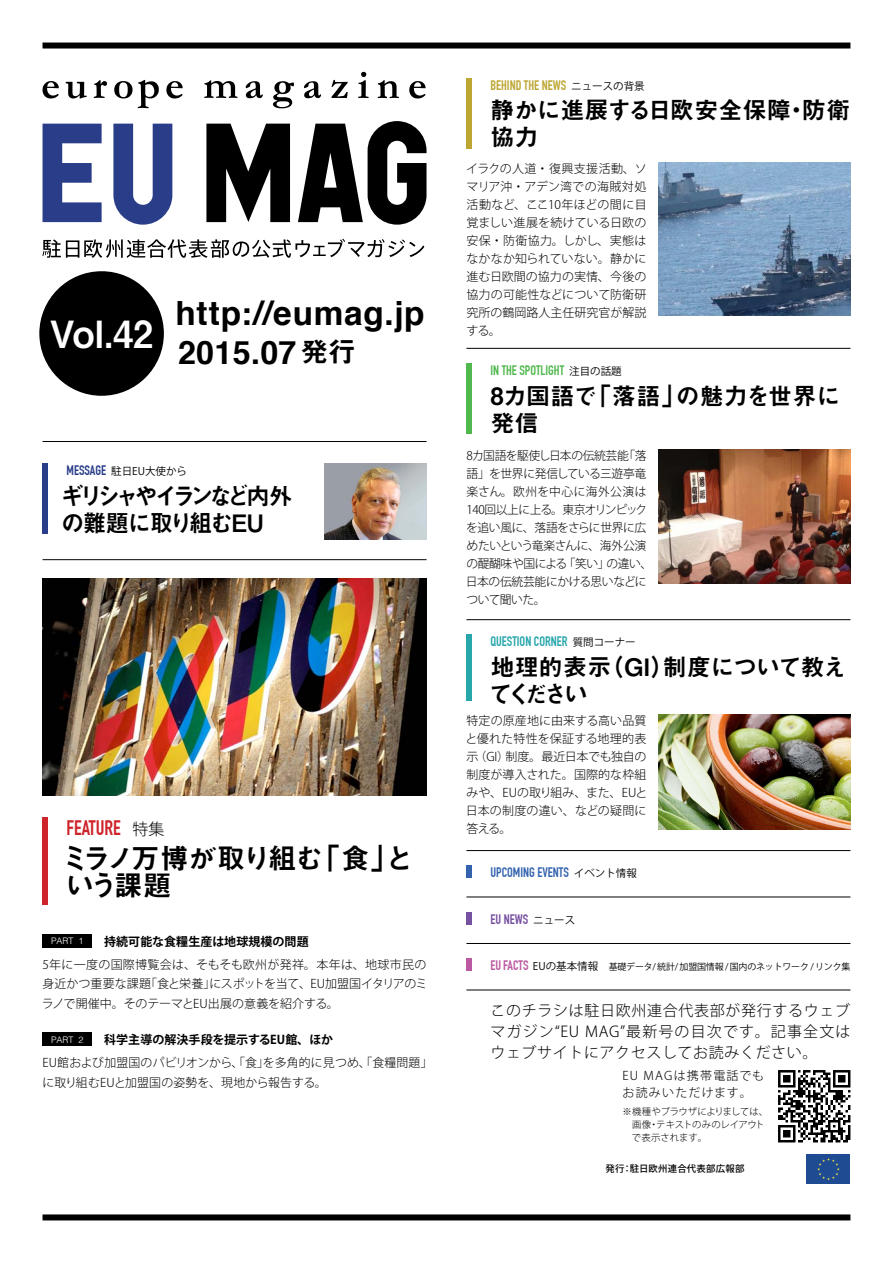
<style>
.page{position:relative;width:893px;height:1263px;background:#fff}
.page>*{position:absolute;margin:0;border:0;box-sizing:border-box;transform-origin:0 0}
.t1{font:37.5px "Midashi Go Pro MB31";color:#fff;scale:.95 1}
.t2{font:700 33.3px "Helvetica";letter-spacing:.02em;color:#000}
.t3{font:700 32.25px "Helvetica";letter-spacing:.01em;color:#000}
.t4{font:28.5px/27px "Midashi Go Pro MB31";letter-spacing:-.1em;color:#000}
.t5{font:27.75px "Midashi Go Pro MB31";color:#000}
.t6{font:24px/27px "Midashi Go Pro MB31";letter-spacing:-.05em;color:#000}
.t7{font:24px/27px "Midashi Go Pro MB31";letter-spacing:-.15em;color:#000}
.t8{font:24px/27px "Midashi Go Pro MB31";letter-spacing:-.02em;color:#000}
.t9{font:24px/27px "Midashi Go Pro MB31";letter-spacing:-.07em;color:#000}
.t10{font:24px "Midashi Go Pro MB31";letter-spacing:-.01em;color:#000}
.t11{font:20.55px "DIN Engschrift Std";color:#ce242b}
.t12{font:300 16.05px "Koz Go Pr 6 N";color:#000}
.t13{font:300 15px/21px "Koz Go Pro";letter-spacing:.04em;color:#000;text-align:justify}
.t14{font:13.5px "DIN Engschrift Std";color:#3363af}
.t15{font:13.5px "DIN Engschrift Std";color:#50b84d}
.t16{font:13.5px "DIN Engschrift Std";color:#28a7ab}
.t17{font:13.5px "DIN Engschrift Std";color:#bda632}
.t18{font:13.5px "DIN Engschrift Std";color:#293d89}
.t19{font:13.5px "DIN Engschrift Std";color:#bb5aa2}
.t20{font:13.5px "DIN Engschrift Std";color:#7751a1}
.t21{font:300 12px/18px "Koz Go Pro";color:#000}
.t22{font:300 12px/18px "Koz Go Pro";letter-spacing:-.03em;color:#000}
.t23{font:700 12px "Koz Go Pro";letter-spacing:.01em;color:#000}
.t24{font:300 12px/16.5px "Koz Go Pro";letter-spacing:.1em;color:#000}
.t25{font:300 12px "Koz Go Pro";letter-spacing:-.05em;color:#000}
.t26{font:300 12px "Koz Go Pro";letter-spacing:-.035em;color:#000}
.t27{font:300 12px "Koz Go Pro";letter-spacing:-.025em;color:#000}
.t28{font:300 12px "Koz Go Pro";letter-spacing:-.04em;color:#000}
.t29{font:300 12px "Koz Go Pro";letter-spacing:.04em;color:#000}
.t30{font:10.5px "Koz Go Pro";color:#000}
.t31{font:300 9.3px/12.8px "Koz Go Pro";letter-spacing:-.02em;color:#000}
.t32{font:500 9.3px "Koz Go Pro";letter-spacing:.03em;color:#000}
.t33{font:300 9.3px/12.8px "Koz Go Pro";color:#000}
.t34{font:9px "Koz Go Pro";letter-spacing:-.025em;color:#000}
.t35{font:300 9px "Helvetica";color:#fff}
</style>
<div class="page">
<div style="left:43px;top:43px;width:807px;height:6px;background:#000"></div>
<div style="left:43px;top:1214px;width:807px;height:6px;background:#000"></div>
<div style="left:39px;top:271px;width:125px;height:125px;background:#000;border-radius:50%"></div>
<svg style="left:43px;top:124px;width:59px;height:98px"></svg>
<svg style="left:113px;top:124px;width:59px;height:101px"></svg>
<svg style="left:206px;top:124px;width:84px;height:98px"></svg>
<svg style="left:298px;top:121px;width:128px;height:104px"></svg>
<svg style="left:43px;top:81px;width:16px;height:17px"></svg>
<svg style="left:66px;top:82px;width:21px;height:16px"></svg>
<svg style="left:94px;top:80px;width:13px;height:18px"></svg>
<svg style="left:114px;top:80px;width:45px;height:28px"></svg>
<svg style="left:166px;top:81px;width:17px;height:17px"></svg>
<svg style="left:204px;top:80px;width:33px;height:18px"></svg>
<svg style="left:246px;top:81px;width:17px;height:17px"></svg>
<svg style="left:273px;top:81px;width:21px;height:27px"></svg>
<svg style="left:304px;top:81px;width:17px;height:17px"></svg>
<svg style="left:331px;top:80px;width:17px;height:18px"></svg>
<svg style="left:358px;top:72px;width:11px;height:26px"></svg>
<svg style="left:378px;top:80px;width:21px;height:18px"></svg>
<svg style="left:409px;top:81px;width:17px;height:17px"></svg>
<svg style="left:42px;top:239px;width:382px;height:19px"></svg>
<svg style="left:778px;top:1070px;width:72px;height:72px"></svg>
<hr style="left:466px;top:348px;width:384px;height:1px;background:#000">
<div style="left:43px;top:464px;width:5px;height:70px;background:#293d89"></div>
<div style="left:466px;top:866px;width:6px;height:12px;background:#3363af"></div>
<div style="left:466px;top:912px;width:6px;height:12px;background:#7751a1"></div>
<div style="left:466px;top:959px;width:6px;height:12px;background:#bb5aa2"></div>
<hr style="left:43px;top:559px;width:384px;height:1px;background:#000">
<hr style="left:43px;top:441px;width:384px;height:1px;background:#000">
<div style="left:466px;top:364px;width:6px;height:70px;background:#50b84d"></div>
<hr style="left:466px;top:619px;width:384px;height:1px;background:#000">
<div style="left:466px;top:634px;width:6px;height:67px;background:#28a7ab"></div>
<hr style="left:466px;top:850px;width:384px;height:1px;background:#000">
<hr style="left:466px;top:897px;width:384px;height:1px;background:#000">
<hr style="left:466px;top:943px;width:384px;height:1px;background:#000">
<hr style="left:466px;top:990px;width:384px;height:1px;background:#000">
<div style="left:806px;top:1154px;width:44px;height:30px;background:#1f4b93"></div>
<svg style="left:817px;top:1158px;width:23px;height:22px"></svg>
<img style="left:658px;top:449px;width:192px;height:135px">
<img style="left:658px;top:715px;width:192px;height:114px">
<img style="left:43px;top:578px;width:384px;height:217px">
<div style="left:43px;top:934px;width:49px;height:13px;background:#000"></div>
<div style="left:43px;top:1032px;width:49px;height:14px;background:#000"></div>
<img style="left:325px;top:463px;width:102px;height:76px">
<div style="left:43px;top:818px;width:5px;height:87px;background:#ce242b"></div>
<img style="left:658px;top:162px;width:192px;height:153px">
<div style="left:466px;top:78px;width:6px;height:71px;background:#bda632"></div>
<h1 class="t1" style="left:50px;top:304px;width:110px">Vol.42</h1>
<h2 class="t2" style="left:176px;top:287px;width:251px">http://eumag j p.</h2>
<h3 class="t5" style="left:300px;top:329px;width:57px">発行</h3>
<h3 class="t3" style="left:178px;top:326px;width:120px">2015.07</h3>
<p class="t18" style="left:67px;top:462px;width:41px">MESSAGE</p>
<p class="t30" style="left:111px;top:464px;width:77px">駐日EU大使から</p>
<h3 class="t7" style="left:60px;top:479px;width:233px">ギリシャやイランなど内外の難題に取り組むEU</h3>
<h3 class="t11" style="left:67px;top:816px;width:56px">FEATURE</h3>
<h3 class="t12" style="left:132px;top:820px;width:33px">特集</h3>
<h3 class="t4" style="left:311px;top:841px;width:104px">「食と」</h3>
<h3 class="t4" style="left:61px;top:841px;width:264px">ミラノ万博が取り組むいう課題</h3>
<p class="t23" style="left:92px;top:934px;width:218px">　持続可能な食糧生産は地球規模の問題</p>
<p class="t35" style="left:51px;top:933px;width:24px">PART</p>
<p class="t21" style="left:43px;top:955px;width:386px;line-height:19.5px;text-align:right">5年に一度の国際博覧会は、そもそも欧州が発祥。本年は、地球市民のにスポットを当て、EU加盟国イタリアのミ</p>
<p class="t35" style="left:79px;top:933px;width:7px">1</p>
<p class="t21" style="left:145px;top:975px;width:72px">「食と栄養」</p>
<p class="t21" style="left:42px;top:974px;width:298px;line-height:19.5px">身近かつ重要な課題<br>ラノで開催中。そのテーマとEU出展の意義を紹介する。</p>
<p class="t23" style="left:92px;top:1032px;width:243px">　科学主導の解決手段を提示するEU館、ほか</p>
<p class="t35" style="left:51px;top:1032px;width:24px">PART</p>
<p class="t35" style="left:79px;top:1032px;width:7px">2</p>
<p class="t21" style="left:42px;top:1053px;width:286px;line-height:19.5px">EU館および加盟国のパビリオンから、「食」<br>に取り組むEUと加盟国の姿勢を、現地から報告する。</p>
<p class="t21" style="left:263px;top:1054px;width:171px">を多角的に見つめ、「食糧問題「</p>
<p class="t17" style="left:490px;top:77px;width:77px">BEHIND THE NEWS</p>
<p class="t30" style="left:571px;top:79px;width:75px">ニュースの背景</p>
<h3 class="t8" style="left:490px;top:94px;width:302px">静かに進展する日欧安全保障協力</h3>
<h3 class="t6" style="left:802px;top:94px;width:50px">防衛</h3>
<h3 class="t6" style="left:785px;top:94px;width:25px">・</h3>
<p class="t21" style="left:466px;top:160px;width:182px;text-align:justify">イラクの人道・復興支援活動、ソマリア沖・アデン湾での海賊対処活動など、ここ10年ほどの間に目覚ましい進展を続けている日欧の安保・防衛協力。しかし、実態はなかなか知られていない。静かに進む日欧間の協力の実情、今後の協力の可能性などについて防衛研究所の鶴岡路人主任研究官が解説する。</p>
<p class="t15" style="left:490px;top:362px;width:75px">IN THE SPOTLIGHT</p>
<p class="t30" style="left:569px;top:364px;width:54px">注目の話題</p>
<h3 class="t6" style="left:587px;top:379px;width:100px">「落語」</h3>
<h3 class="t10" style="left:676px;top:376px;width:166px">の魅力を世界に</h3>
<h3 class="t6" style="left:490px;top:379px;width:109px">8カ国語で発信</h3>
<p class="t21" style="left:623px;top:446px;width:24px">「落</p>
<p class="t28" style="left:466px;top:447px;width:164px">8カ国語を駆使し日本の伝統芸能</p>
<p class="t22" style="left:466px;top:464px;width:181px">語」を世界に発信している三遊亭竜</p>
<p class="t29" style="left:466px;top:483px;width:181px">楽さん。欧州を中心に海外公演は</p>
<p class="t25" style="left:466px;top:501px;width:182px">140回以上に上る。東京オリンピック</p>
<p class="t26" style="left:466px;top:519px;width:182px">を追い風に、落語をさらに世界に広</p>
<p class="t27" style="left:466px;top:537px;width:181px">めたいという竜楽さんに、海外公演</p>
<p class="t21" style="left:606px;top:554px;width:47px">の違い、</p>
<p class="t21" style="left:564px;top:554px;width:47px">「笑い」</p>
<p class="t22" style="left:466px;top:554px;width:182px">の醍醐味や国による<br>日本の伝統芸能にかける思いなどについて聞いた。</p>
<p class="t16" style="left:490px;top:633px;width:79px">QUESTION CORNER</p>
<p class="t30" style="left:573px;top:635px;width:64px">質問コーナー</p>
<h3 class="t6" style="left:600px;top:650px;width:76px">（GI）</h3>
<h3 class="t9" style="left:489px;top:650px;width:124px">地理的表示てください</h3>
<h3 class="t6" style="left:663px;top:650px;width:186px">制度について教え</h3>
<p class="t21" style="left:465px;top:712px;width:182px;text-align:right">特定の原産地に由来する高い品質と優れた特性を保証する地理的表制度。最近日本でも独自の</p>
<p class="t21" style="left:475px;top:748px;width:36px">（GI）</p>
<p class="t21" style="left:466px;top:748px;width:183px">示<br>制度が導入された。国際的な枠組みや、EUの取り組み、また、EUと日本の制度の違い、などの疑問に答える。</p>
<p class="t14" style="left:490px;top:865px;width:80px">UPCOMING EVENTS</p>
<p class="t30" style="left:533px;top:913px;width:43px">ニュース</p>
<p class="t30" style="left:574px;top:867px;width:64px">イベント情報</p>
<p class="t20" style="left:490px;top:911px;width:39px">EU NEWS</p>
<p class="t19" style="left:490px;top:958px;width:40px">EU FACTS</p>
<p class="t30" style="left:533px;top:960px;width:67px">EUの基本情報</p>
<p class="t34" style="left:609px;top:961px;width:243px">基礎データ/統計/加盟国情報 / 国内のネットワーク / リンク集</p>
<p class="t13" style="left:490px;top:1000px;width:362px">このチラシは駐日欧州連合代表部が発行するウェブマガジン“EU MAG”最新号の目次です。記事全文はウェブサイトにアクセスしてお読みください。</p>
<p class="t24" style="left:622px;top:1067px;width:143px">EU MAGは携帯電話でもお読みいただけます。</p>
<p class="t31" style="left:656px;top:1105px;width:113px;text-indent:-34px">※機種やブラウザによりましては、テキストのみのレイアウト</p>
<p class="t33" style="left:622px;top:1118px;width:86px">　画像<br>　で表示されます。</p>
<p class="t32" style="left:630px;top:1163px;width:116px">駐日欧州連合代表部広報部</p>
<p class="t31" style="left:649px;top:1118px;width:11px">・</p>
<p class="t32" style="left:605px;top:1163px;width:21px">発行</p>
<p class="t32" style="left:622px;top:1163px;width:11px">：</p>
</div>
